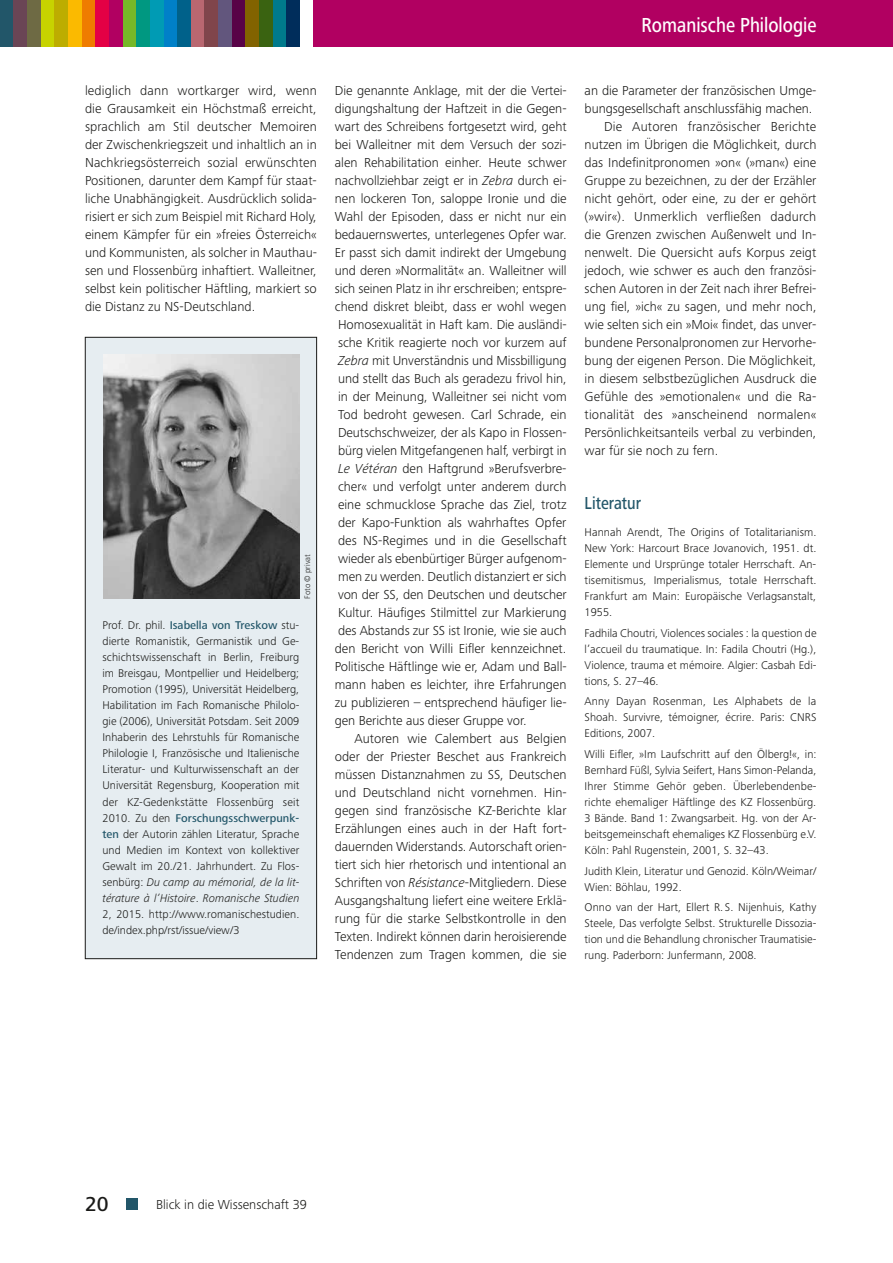
<style>
.page{position:relative;width:893px;height:1263px;background:#fff}
.page>*{position:absolute;margin:0;border:0;box-sizing:border-box;transform-origin:0 0}
.t1{font:500 21px "Frutiger Next LTW1 G";color:#fff;scale:.85 1}
.t2{font:500 21px "Frutiger Next LTW1 G";color:#1a1a18}
.t3{font:500 18px "Frutiger Next LTW1 G";color:#225669;scale:.85 1}
.t4{font:300 13.5px/18px "Frutiger Next LTW1 G";color:#1a1a18;text-align:justify}
.t5{font:300 11.7px/16px "Frutiger Next LTW1 G";color:#1a1a18;text-align:justify}
.t6{font:300 8.25px "Frutiger Next LTW1 G";color:#1a1a18}
.s1{font-weight:500;color:#225669}
.s2{font-style:italic}
</style>
<div class="page">
<div style="left:127px;top:1198px;width:11px;height:11px;background:#225669"></div>
<div style="left:0;top:0;width:14px;height:47px;background:#225669"></div>
<div style="left:14px;top:0;width:13px;height:47px;background:#6a4555"></div>
<div style="left:27px;top:0;width:14px;height:47px;background:#6e6a44"></div>
<div style="left:41px;top:0;width:14px;height:47px;background:#c7d300"></div>
<div style="left:55px;top:0;width:13px;height:47px;background:#bdad00"></div>
<div style="left:68px;top:0;width:14px;height:47px;background:#fbba00"></div>
<div style="left:82px;top:0;width:13px;height:47px;background:#ef7c00"></div>
<div style="left:95px;top:0;width:14px;height:47px;background:#e40045"></div>
<div style="left:109px;top:0;width:14px;height:47px;background:#b10061"></div>
<div style="left:123px;top:0;width:13px;height:47px;background:#76b828"></div>
<div style="left:136px;top:0;width:14px;height:47px;background:#009881"></div>
<div style="left:150px;top:0;width:14px;height:47px;background:#009bb4"></div>
<div style="left:164px;top:0;width:13px;height:47px;background:#0080c8"></div>
<div style="left:177px;top:0;width:14px;height:47px;background:#00618a"></div>
<div style="left:191px;top:0;width:14px;height:47px;background:#b96770"></div>
<div style="left:205px;top:0;width:13px;height:47px;background:#80454b"></div>
<div style="left:218px;top:0;width:14px;height:47px;background:#62567d"></div>
<div style="left:232px;top:0;width:14px;height:47px;background:#580247"></div>
<div style="left:246px;top:0;width:13px;height:47px;background:#826300"></div>
<div style="left:259px;top:0;width:14px;height:47px;background:#3a6311"></div>
<div style="left:273px;top:0;width:13px;height:47px;background:#007a8c"></div>
<div style="left:286px;top:0;width:14px;height:47px;background:#002d5b"></div>
<div style="left:85px;top:337px;width:232px;height:622px;background:#e6edf1"></div>
<div style="left:85px;top:337px;width:232px;height:622px;border:1px solid #1a1a18"></div>
<img style="left:104px;top:354px;width:196px;height:245px">
<div style="left:314px;top:0;width:579px;height:47px;background:#b10061"></div>
<h1 class="t1" style="left:642px;top:13px;width:207px">Romanische Philologie</h1>
<p class="t4" style="left:85px;top:81px;width:233px">lediglich dann wortkarger wird, wenn die Grausamkeit ein Höchstmaß erreicht, sprachlich am Stil deutscher Memoiren der Zwischenkriegszeit und inhaltlich an in Nachkriegsösterreich sozial erwünschten Positionen, darunter dem Kampf für staat&shy;liche Unabhängigkeit. Ausdrücklich solida&shy;risiert er sich zum Beispiel mit Richard Holy, einem Kämpfer für ein »freies Österreich« und Kommunisten, als solcher in Mauthau&shy;sen und Flossenbürg inhaftiert. Walleitner, selbst kein politischer Häftling, markiert so die Distanz zu NS-Deutschland.</p>
<p class="t6" style="left:303px;top:599px;width:46px;rotate:-90deg">Foto © privat</p>
<p class="t5" style="left:102px;top:617px;width:198px">Prof. Dr. phil. <span class="s1">Isabella von Treskow</span> stu&shy;dierte Romanistik, Germanistik und Ge&shy;schichtswissenschaft in Berlin, Freiburg im Breisgau, Montpellier und Heidelberg; Promotion (1995), Universität Heidelberg, Habilitation im Fach Romanische Philolo&shy;gie (2006), Universität Potsdam. Seit 2009<br>Inhaberin des Lehrstuhls für Romanische Philologie I, Französische und Italienische Literatur- und Kulturwissenschaft an der Universität Regensburg, Kooperation mit der KZ-Gedenkstätte Flossenbürg seit 2010. Zu den <span class="s1">Forschungsschwerpunk&shy;ten</span> der Autorin zählen Literatur, Sprache und Medien im Kontext von kollektiver Gewalt im 20./21. Jahrhundert. Zu Flos&shy;senbürg: <span class="s2">Du camp au mémorial, de la lit&shy;térature à l’Histoire</span>. <span class="s2">Romanische Studien </span>2, 2015. http://www.romanischestudien. de/index.php/rst/issue/view/3</p>
<p class="t4" style="left:335px;top:81px;width:233px">Die genannte Anklage, mit der die Vertei&shy;digungshaltung der Haftzeit in die Gegen&shy;wart des Schreibens fortgesetzt wird, geht bei Walleitner mit dem Versuch der sozi&shy;alen Rehabilitation einher. Heute schwer nachvollziehbar zeigt er in <span class="s2">Zebra</span> durch ei&shy;nen lockeren Ton, saloppe Ironie und die Wahl der Episoden, dass er nicht nur ein bedauernswertes, unterlegenes Opfer war.<br>Er passt sich damit indirekt der Umgebung und deren »Normalität« an. Walleitner will sich seinen Platz in ihr erschreiben; entspre&shy;chend diskret bleibt, dass er wohl wegen Homosexualität in Haft kam. Die ausländi&shy;sche Kritik reagierte noch vor kurzem auf <span class="s2">Zebra</span> mit Unverständnis und Missbilligung und stellt das Buch als geradezu frivol hin, in der Meinung, Walleitner sei nicht vom Tod bedroht gewesen. Carl Schrade, ein Deutschschweizer, der als Kapo in Flossen&shy;bürg vielen Mitgefangenen half, verbirgt in <span class="s2">Le Vétéran</span> den Haftgrund »Berufsverbre&shy;cher« und verfolgt unter anderem durch eine schmucklose Sprache das Ziel, trotz der Kapo-Funktion als wahrhaftes Opfer des NS-Regimes und in die Gesellschaft wieder als ebenbürtiger Bürger aufgenom&shy;men zu werden. Deutlich distanziert er sich von der SS, den Deutschen und deutscher Kultur. Häufiges Stilmittel zur Markierung des Abstands zur SS ist Ironie, wie sie auch den Bericht von Willi Eifler kennzeichnet.<br>Politische Häftlinge wie er, Adam und Ball&shy;mann haben es leichter, ihre Erfahrungen zu publizieren – entsprechend häufiger lie&shy;gen Berichte aus dieser Gruppe vor.</p>
<p class="t4" style="left:335px;top:729px;width:233px;text-indent:19px">Autoren wie Calembert aus Belgien oder der Priester Beschet aus Frankreich müssen Distanznahmen zu SS, Deutschen und Deutschland nicht vornehmen. Hin&shy;gegen sind französische KZ-Berichte klar Erzählungen eines auch in der Haft fort&shy;dauernden Widerstands. Autorschaft orien&shy;tiert sich hier rhetorisch und intentional an Schriften von <span class="s2">Résistance</span>-Mitgliedern. Diese Ausgangshaltung liefert eine weitere Erklä&shy;rung für die starke Selbstkontrolle in den Texten. Indirekt können darin heroisierende Tendenzen zum Tragen kommen, die sie</p>
<p class="t4" style="left:585px;top:81px;width:233px">an die Parameter der französischen Umge-</p>
<p class="t4" style="left:585px;top:99px;width:229px">bungsgesellschaft anschlussfähig machen.</p>
<p class="t4" style="left:604px;top:117px;width:214px">Die Autoren französischer Berichte</p>
<p class="t4" style="left:585px;top:135px;width:233px">nutzen im Übrigen die Möglichkeit, durch</p>
<p class="t4" style="left:585px;top:153px;width:233px">das Indefinitpronomen »on« (»man«) eine</p>
<p class="t4" style="left:585px;top:171px;width:233px">Gruppe zu bezeichnen, zu der der Erzähler</p>
<p class="t4" style="left:585px;top:189px;width:233px">nicht gehört, oder eine, zu der er gehört</p>
<p class="t4" style="left:585px;top:207px;width:233px">(»wir«). Unmerklich verfließen dadurch</p>
<p class="t4" style="left:585px;top:225px;width:233px">die Grenzen zwischen Außenwelt und In-</p>
<p class="t4" style="left:585px;top:243px;width:233px">nenwelt. Die Quersicht aufs Korpus zeigt</p>
<p class="t4" style="left:585px;top:261px;width:233px">jedoch, wie schwer es auch den französi-</p>
<p class="t4" style="left:585px;top:279px;width:233px">schen Autoren in der Zeit nach ihrer Befrei-</p>
<p class="t4" style="left:585px;top:297px;width:233px">ung fiel, »ich« zu sagen, und mehr noch,</p>
<p class="t4" style="left:585px;top:315px;width:233px">wie selten sich ein »Moi« findet, das unver-</p>
<p class="t4" style="left:585px;top:333px;width:233px">bundene Personalpronomen zur Hervorhe-</p>
<p class="t4" style="left:585px;top:351px;width:233px">bung der eigenen Person. Die Möglichkeit,</p>
<p class="t4" style="left:585px;top:369px;width:233px">in diesem selbstbezüglichen Ausdruck die</p>
<p class="t4" style="left:585px;top:387px;width:233px">Gefühle des »emotionalen« und die Ra-</p>
<p class="t4" style="left:585px;top:405px;width:233px">tionalität des »anscheinend normalen«</p>
<p class="t4" style="left:585px;top:423px;width:233px">Persönlichkeitsanteils verbal zu verbinden,</p>
<p class="t4" style="left:585px;top:441px;width:135px">war für sie noch zu fern.</p>
<h2 class="t3" style="left:585px;top:493px;width:68px">Literatur</h2>
<p class="t5" style="left:585px;top:524px;width:233px">Hannah Arendt, The Origins of Totalitarianism.<br>New York: Harcourt Brace Jovanovich, 1951. dt.<br>Elemente und Ursprünge totaler Herrschaft. An&shy;tisemitismus, Imperialismus, totale Herrschaft.<br>Frankfurt am Main: Europäische Verlagsanstalt, 1955.</p>
<p class="t5" style="left:585px;top:625px;width:233px">Fadhila Choutri, Violences sociales : la question de l’accueil du traumatique. In: Fadila Choutri (Hg.), Violence, trauma et mémoire. Algier: Casbah Edi&shy;tions, S. 27–46.</p>
<p class="t5" style="left:585px;top:693px;width:233px">Anny Dayan Rosenman, Les Alphabets de la Shoah. Survivre, témoigner, écrire. Paris: CNRS Editions, 2007.</p>
<p class="t5" style="left:585px;top:746px;width:233px">Willi Eifler, »Im Laufschritt auf den Ölberg!«, in:<br>Bernhard Füßl, Sylvia Seifert, Hans Simon-Pelanda, Ihrer Stimme Gehör geben. Überlebendenbe&shy;richte ehemaliger Häftlinge des KZ Flossenbürg.<br>3 Bände. Band 1: Zwangsarbeit. Hg. von der Ar&shy;beitsgemeinschaft ehemaliges KZ Flossenbürg e.V.<br>Köln: Pahl Rugenstein, 2001, S. 32–43.</p>
<p class="t5" style="left:585px;top:863px;width:233px">Judith Klein, Literatur und Genozid. Köln/Weimar/<br>Wien: Böhlau, 1992.</p>
<p class="t5" style="left:585px;top:899px;width:233px">Onno van der Hart, Ellert R. S. Nijenhuis, Kathy Steele, Das verfolgte Selbst. Strukturelle Dissozia&shy;tion und die Behandlung chronischer Traumatisie&shy;rung. Paderborn: Junfermann, 2008.</p>
<h1 class="t2" style="left:85px;top:1192px;width:25px">20</h1>
<p class="t4" style="left:156px;top:1195px;width:152px">Blick in die Wissenschaft 39</p>
</div>
